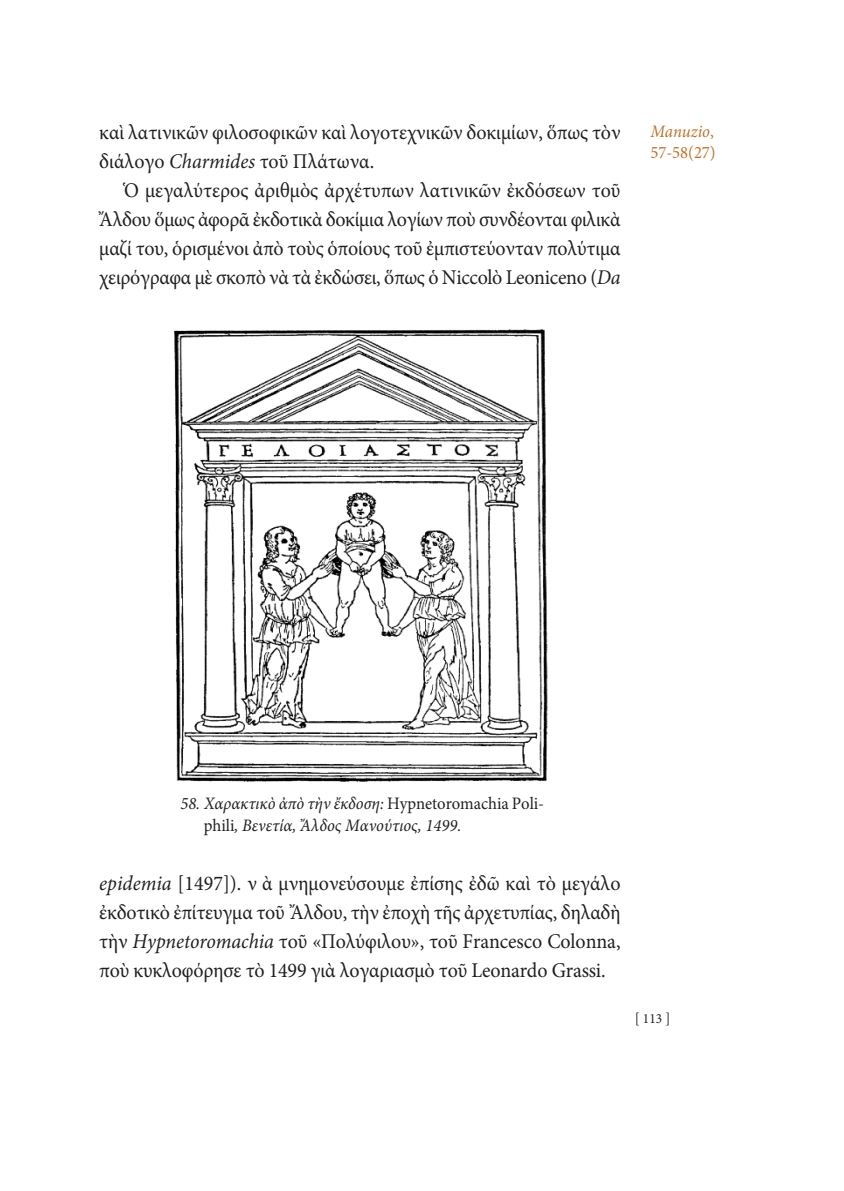
<style>
.page{position:relative;width:844px;height:1191px;background:#fff}
.page>*{position:absolute;margin:0;border:0;box-sizing:border-box;transform-origin:0 0}
.t1{font:21px/28.9px "Minion Pro";letter-spacing:-.01em;color:#231f20;text-align:justify;scale:.95 1}
.t2{font:italic 17.5px/21.9px "Minion Pro";color:#231f20;scale:.95 1}
.t3{font:17.5px/21px "Minion Pro";color:#be7029;scale:.95 1}
.t4{font:14px "Minion Pro";color:#231f20;scale:.95 1}
.s1{font-style:italic}
.s2{font-style:normal}
.s3{font-size:14.88px}
</style>
<div class="page">
<img style="left:173px;top:329px;width:375px;height:453px">
<p class="t1" style="left:99px;top:118px;width:550px">καὶ λατινικῶν φιλοσοφικῶν καὶ λογοτεχνικῶν δοκιµίων, ὅπως τὸν διάλογο <span class="s1">Charmides</span> τοῦ Πλάτωνα.</p>
<p class="t1" style="left:99px;top:176px;width:550px;text-indent:25px">Ὁ µεγαλύτερος ἀριθµὸς ἀρχέτυπων λατινικῶν ἐκδόσεων τοῦ Ἄλδου ὅµως ἀφορᾶ ἐκδοτικὰ δοκίµια λογίων ποὺ συνδέονται φιλικὰ µαζί του, ὁρισµένοι ἀπὸ τοὺς ὁποίους τοῦ ἐµπιστεύονταν πολύτιµα χειρόγραφα µὲ σκοπὸ νὰ τὰ ἐκδώσει, ὅπως ὁ Niccolò Leo niceno (<span class="s1">Da</span></p>
<p class="t3" style="left:650px;top:122px;width:70px"><span class="s1">Manuzio</span>,<br>57-58(27)</p>
<p class="t2" style="left:204px;top:794px;width:360px;text-indent:-23px">58. Χαρακτικὸ ἀπὸ τὴν ἔκδοση: <span class="s2">Hypnetoromachia Poli - phili</span>, Bενετία, Ἄλδος Μανούτιος, 1499.</p>
<p class="t1" style="left:99px;top:869px;width:550px"><span class="s1">epidemia</span> [1497]). ν ὰ µνηµονεύσουµε ἐπίσης ἐδῶ καὶ τὸ µεγάλο ἐκδοτικὸ ἐπίτευγµα τοῦ Ἄλδου, τὴν ἐποχὴ τῆς ἀρ χετυπίας, δηλαδὴ τὴν <span class="s1">Hypnetoromachia</span> τοῦ «Πολύφιλου», τοῦ Francesco Co lonna, ποὺ κυκλοφόρησε τὸ 1499 γιὰ λογαριασµὸ τοῦ Leonardo Grassi.</p>
<p class="t4" style="left:634px;top:1009px;width:39px"><span class="s3">[</span> 113 <span class="s3">]</span></p>
</div>
